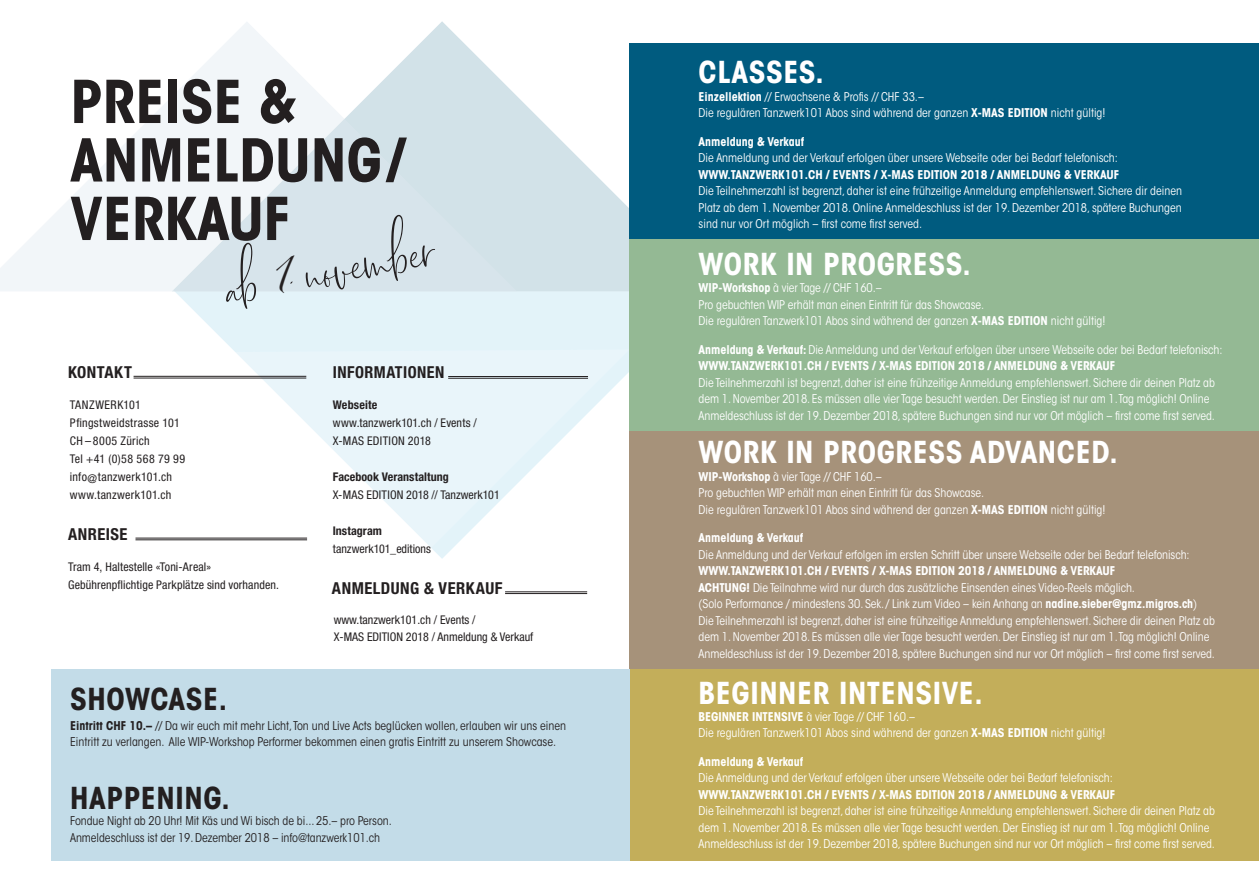
<style>
.page{position:relative;width:1259px;height:893px;background:#fff}
.page>*{position:absolute;margin:0;border:0;box-sizing:border-box;transform-origin:0 0}
.t1{font:60px "Dhanikans Signature 2";color:#231f20}
.t2{font:700 condensed 58.5px "ITC Avant Garde Std";color:#231f20}
.t3{font:700 condensed 30px "ITC Avant Garde Std";letter-spacing:.02em;color:#fff}
.t4{font:700 condensed 30px "ITC Avant Garde Std";letter-spacing:.02em;color:#231f20}
.t5{font:700 condensed 16.5px "Helvetica Neue LT Std";letter-spacing:.03em;color:#231f20}
.t6{font:condensed 12px/16.5px "ITC Avant Garde Std";letter-spacing:-.005em;color:#fff}
.t7{font:condensed 12px/16.5px "ITC Avant Garde Std";color:#231f20}
.t8{font:700 condensed 12px "ITC Avant Garde Std";letter-spacing:-.005em;color:#fff}
.t9{font:condensed 12px/18px "Helvetica Neue LT";letter-spacing:.005em;color:#231f20}
.t10{font:condensed 12px/18px "Helvetica Neue LT";letter-spacing:.025em;color:#231f20}
.t11{font:700 condensed 12px "Helvetica Neue LT";letter-spacing:.005em;color:#231f20}
.s1{font-family:"Zapfino";font-size:30px}
.s2{font-family:"Freshly Thinking";font-size:44.4px}
.s3{font-weight:700}
</style>
<div class="page">
<svg style="left:518px;top:43px;width:196px;height:243px;fill:#d2e2e8"></svg>
<svg style="left:0;top:21px;width:518px;height:270px"></svg>
<svg style="left:168px;top:286px;width:461px;height:273px;fill:#e9f5fa"></svg>
<hr style="left:448px;top:378px;width:140px;height:1px;background:#231f20">
<hr style="left:448px;top:376px;width:140px;height:1px;background:#231f20">
<hr style="left:134px;top:378px;width:172px;height:1px;background:#231f20">
<hr style="left:134px;top:376px;width:172px;height:1px;background:#231f20">
<hr style="left:505px;top:593px;width:82px;height:1px;background:#231f20">
<hr style="left:505px;top:592px;width:82px;height:1px;background:#231f20">
<hr style="left:135px;top:540px;width:172px;height:1px;background:#231f20">
<hr style="left:135px;top:538px;width:172px;height:1px;background:#231f20">
<div style="left:629px;top:667px;width:630px;height:193px;background:#c3ae5a"></div>
<div style="left:629px;top:430px;width:630px;height:239px;background:#a6927a"></div>
<div style="left:629px;top:239px;width:630px;height:192px;background:#94b994"></div>
<div style="left:629px;top:44px;width:630px;height:195px;background:#005b7f"></div>
<div style="left:51px;top:669px;width:578px;height:191px;background:#c3dce8"></div>
<h2 class="t2" style="left:70px;top:64px;width:60px">PREISE</h2>
<h2 class="t2" style="left:259px;top:64px;width:41px">&amp;</h2>
<h2 class="t2" style="left:70px;top:123px;width:68px">ANME</h2>
<h2 class="t2" style="left:213px;top:123px;width:62px">LDUNG</h2>
<h2 class="t2" style="left:388px;top:123px;width:18px">/</h2>
<h2 class="t2" style="left:70px;top:181px;width:32px">VERKAUF</h2>
<h1 class="t1" style="left:218px;top:248px;width:216px;rotate:-11deg">ab <span class="s1">1</span><span class="s2">.</span> november</h1>
<h3 class="t5" style="left:68px;top:362px;width:65px">KONTAKT</h3>
<p class="t9" style="left:70px;top:396px;width:8px">TANZ</p>
<p class="t10" style="left:70px;top:396px;width:117px;text-indent:26px">WERK101<br>Pfingstweidstrasse 101<br>CH –8005 Zürich<br>Tel +41 (0)58 568 79 99 info@tanzwerk101.ch www.tanzwerk101.ch</p>
<h3 class="t5" style="left:68px;top:524px;width:60px">ANREISE</h3>
<p class="t9" style="left:68px;top:558px;width:212px">Tram 4, Haltestelle «Toni-Areal»<br>Gebührenpflichtige Parkplätze sind vorhanden.</p>
<h3 class="t5" style="left:333px;top:362px;width:63px">INFORMATION</h3>
<h3 class="t5" style="left:427px;top:362px;width:17px">EN</h3>
<p class="t11" style="left:333px;top:398px;width:46px">Webseite</p>
<p class="t9" style="left:333px;top:414px;width:145px">www.tanzwerk101.ch / Events /<br>X-MAS EDITION</p>
<p class="t9" style="left:408px;top:432px;width:25px">2018</p>
<p class="t11" style="left:333px;top:470px;width:118px">Facebook Veranstaltung</p>
<p class="t9" style="left:333px;top:486px;width:40px">X-MAS EDITION</p>
<p class="t9" style="left:406px;top:486px;width:95px">2018 // Tanzwerk101</p>
<p class="t11" style="left:333px;top:524px;width:51px">Instagram</p>
<p class="t9" style="left:333px;top:540px;width:100px">tanzwerk101_editions</p>
<h3 class="t5" style="left:332px;top:578px;width:172px">ANMELDUNG &amp; VERKAUF</h3>
<p class="t9" style="left:334px;top:612px;width:143px;line-height:16.5px">www.tanzwerk101.ch / Events /<br>X-MAS EDITION</p>
<p class="t9" style="left:406px;top:627px;width:129px">2018 / Anmeldung &amp; Verkauf</p>
<h3 class="t4" style="left:70px;top:680px;width:37px">SHOWCASE</h3>
<h3 class="t4" style="left:219px;top:680px;width:10px">.</h3>
<p class="t7" style="left:70px;top:717px;width:497px"><span class="s3">EINTRITT CHF 10.–</span> // Da wir euch mit mehr Licht, Ton und Live Acts beglücken wollen, erlauben wir uns einen<br>Eintritt zu verlangen. Alle WIP-Workshop Performer bekommen einen gratis Eintritt zu unserem Showcase.</p>
<h3 class="t4" style="left:70px;top:779px;width:161px">HAPPENING.</h3>
<p class="t7" style="left:70px;top:813px;width:323px">Fondue Night ab 20 Uhr! Mit Käs und Wi bisch de bi... 25.– pro Person.<br>Anmeldeschluss ist der 19. Dezember 2018 – info@tanzwerk101.ch</p>
<h3 class="t3" style="left:698px;top:53px;width:127px">CLASSES.</h3>
<p class="t6" style="left:698px;top:88px;width:322px"><span class="s3">EINZELLEKTION</span> // Erwachsene &amp; Profis // CHF 33.–<br>Die regulären Tanzwerk101 Abos sind während der ganzen <span class="s3">X-MAS EDITION</span></p>
<p class="t6" style="left:1051px;top:104px;width:56px">nicht gültig!</p>
<p class="t8" style="left:698px;top:133px;width:107px">ANMELDUNG &amp; VERKAUF</p>
<p class="t6" style="left:698px;top:149px;width:421px">Die Anmeldung und der Verkauf erfolgen über unsere Webseite oder bei Bedarf telefonisch:</p>
<p class="t8" style="left:698px;top:166px;width:154px">WWW.TANZWERK101.CH / EVENTS</p>
<p class="t8" style="left:874px;top:166px;width:56px">/ X-MAS EDITION</p>
<p class="t8" style="left:961px;top:166px;width:51px">2018 / ANME</p>
<p class="t8" style="left:1026px;top:166px;width:14px">LDUNG</p>
<p class="t8" style="left:1064px;top:166px;width:18px">&amp; VERKAUF</p>
<p class="t6" style="left:698px;top:182px;width:485px;text-align:justify">Die Teilnehmerzahl ist begrenzt, daher ist eine frühzeitige Anmeldung empfehlenswert. Sichere dir deinen Platz ab dem 1. November 2018. Online Anmeldeschluss ist der 19. Dezember 2018, spätere Buchungen sind nur vor Ort möglich – first come first served.</p>
<h3 class="t3" style="left:698px;top:244px;width:274px">WORK IN PROGRESS.</h3>
<p class="t6" style="left:698px;top:280px;width:322px"><span class="s3">WIP-WORKSHOP</span> à vier Tage // CHF 160.–<br>Pro gebuchten WIP erhält man einen Eintritt für das Showcase.<br>Die regulären Tanzwerk101 Abos sind während der ganzen <span class="s3">X-MAS EDITION</span></p>
<p class="t6" style="left:1051px;top:313px;width:56px">nicht gültig!</p>
<p class="t6" style="left:698px;top:341px;width:525px"><span class="s3">ANMELDUNG &amp; VERKAUF:</span> Die Anmeldung und der Verkauf erfolgen über unsere Webseite oder bei Bedarf telefonisch:<br><span class="s3">WWW.TANZWERK101.CH / EVENTS</span></p>
<p class="t8" style="left:872px;top:358px;width:56px">/ X-MAS EDITION</p>
<p class="t8" style="left:958px;top:358px;width:51px">2018 / ANME</p>
<p class="t8" style="left:1022px;top:358px;width:14px">LDUNG</p>
<p class="t8" style="left:1060px;top:358px;width:18px">&amp; VERKAUF</p>
<p class="t6" style="left:698px;top:374px;width:518px">Die Teilnehmerzahl ist begrenzt, daher ist eine frühzeitige Anmeldung empfehlenswert. Sichere dir deinen Platz ab dem 1. November 2018. Es müssen alle vier Tage besucht werden. Der Einstieg ist nur am 1.Tag möglich! Online<br>Anmeldeschluss ist der 19. Dezember 2018, spätere Buchungen sind nur vor Ort möglich – first come first served.</p>
<h3 class="t3" style="left:698px;top:433px;width:341px">WORK IN PROGRESS ADVANCED</h3>
<h3 class="t3" style="left:1109px;top:433px;width:10px">.</h3>
<p class="t6" style="left:698px;top:468px;width:322px"><span class="s3">WIP-WORKSHOP</span> à vier Tage // CHF 160.–<br>Pro gebuchten WIP erhält man einen Eintritt für das Showcase.<br>Die regulären Tanzwerk101 Abos sind während der ganzen <span class="s3">X-MAS EDITION</span></p>
<p class="t6" style="left:1051px;top:501px;width:56px">nicht gültig!</p>
<p class="t8" style="left:698px;top:530px;width:106px">ANMELDUNG &amp; VERKAUF</p>
<p class="t6" style="left:698px;top:546px;width:492px">Die Anmeldung und der Verkauf erfolgen im ersten Schritt über unsere Webseite oder bei Bedarf telefonisch:</p>
<p class="t8" style="left:698px;top:563px;width:153px">WWW.TANZWERK101.CH / EVENTS</p>
<p class="t8" style="left:872px;top:563px;width:56px">/ X-MAS EDITION</p>
<p class="t8" style="left:958px;top:563px;width:51px">2018 / ANME</p>
<p class="t8" style="left:1022px;top:563px;width:14px">LDUNG</p>
<p class="t6" style="left:698px;top:563px;width:518px;text-indent:362px"><span class="s3">&amp; VERKAUF<br>ACHTUNG!</span> Die Teilnahme wird nur durch das zusätzliche Einsenden eines Video-Reels möglich.<br>(Solo Performance / mindestens 30. Sek. / Link zum Video – kein Anhang an <span class="s3">NADINE.SIEBER@GMZ.MIGROS.CH</span>)<br>Die Teilnehmerzahl ist begrenzt, daher ist eine frühzeitige Anmeldung empfehlenswert. Sichere dir deinen Platz ab dem 1. November 2018. Es müssen alle vier Tage besucht werden. Der Einstieg ist nur am 1.Tag möglich! Online Anmeldeschluss ist der 19. Dezember 2018, spätere Buchungen sind nur vor Ort möglich – first come first served.</p>
<h3 class="t3" style="left:698px;top:674px;width:35px">BEGINNER</h3>
<h3 class="t3" style="left:839px;top:674px;width:25px">INTENSI</h3>
<h3 class="t3" style="left:941px;top:674px;width:43px">VE.</h3>
<p class="t6" style="left:698px;top:708px;width:322px"><span class="s3">BEGINNER INTENSIVE</span> à vier Tage // CHF 160.–<br>Die regulären Tanzwerk101 Abos sind während der ganzen <span class="s3">X-MAS EDITION</span></p>
<p class="t6" style="left:1051px;top:724px;width:56px">nicht gültig!</p>
<p class="t8" style="left:698px;top:753px;width:106px">ANMELDUNG &amp; VERKAUF</p>
<p class="t6" style="left:698px;top:769px;width:416px">Die Anmeldung und der Verkauf erfolgen über unsere Webseite oder bei Bedarf telefonisch:</p>
<p class="t8" style="left:698px;top:786px;width:153px">WWW.TANZWERK101.CH / EVENTS</p>
<p class="t8" style="left:872px;top:786px;width:56px">/ X-MAS EDITION</p>
<p class="t8" style="left:958px;top:786px;width:51px">2018 / ANME</p>
<p class="t8" style="left:1022px;top:786px;width:14px">LDUNG</p>
<p class="t8" style="left:1060px;top:786px;width:18px">&amp; VERKAUF</p>
<p class="t6" style="left:698px;top:802px;width:518px">Die Teilnehmerzahl ist begrenzt, daher ist eine frühzeitige Anmeldung empfehlenswert. Sichere dir deinen Platz ab dem 1. November 2018. Es müssen alle vier Tage besucht werden. Der Einstieg ist nur am 1.Tag möglich! Online<br>Anmeldeschluss ist der 19. Dezember 2018, spätere Buchungen sind nur vor Ort möglich – first come first served.</p>
</div>
